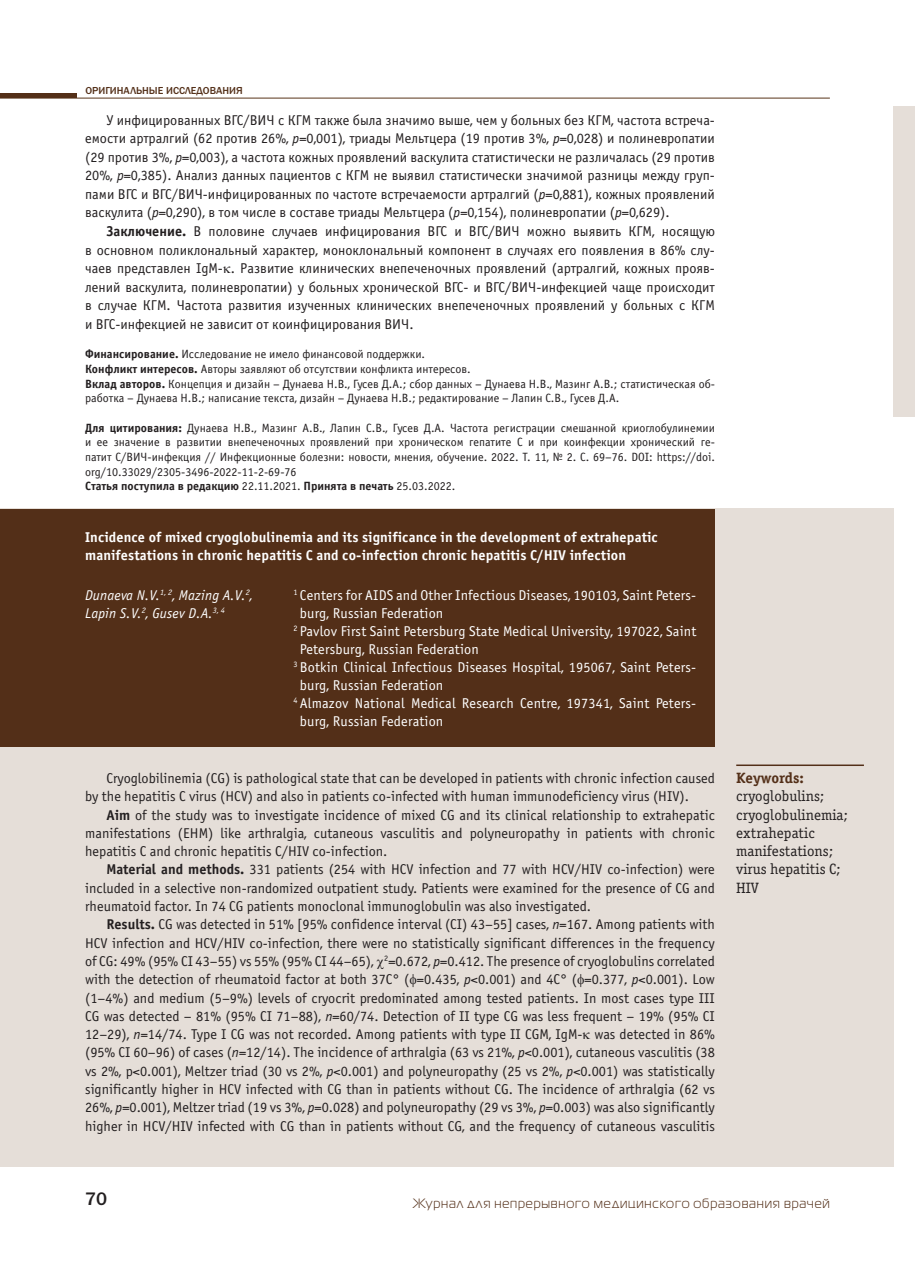
<style>
.page{position:relative;width:915px;height:1276px;background:#fff}
.page>*{position:absolute;margin:0;border:0;box-sizing:border-box;transform-origin:0 0}
.t1{font:500 18.75px "Franklin Gothic";color:#231f20}
.t2{font:15px/18.3px "Officina Serif C";color:#231f20}
.t3{font:15px "Officina Serif Bold C";letter-spacing:-.01em;color:#532f18}
.t4{font:14.25px/18.3px "Officina Sans C";color:#231f20;text-align:justify}
.t5{font:14.25px "Officina Sans C";letter-spacing:.01em;color:#fff}
.t6{font:700 14.25px/18px "Officina Sans C";letter-spacing:.01em;color:#fff}
.t7{font:italic 14.25px/18px "Officina Sans C";letter-spacing:.01em;color:#fff}
.t8{font:13.5px "Magistral C";letter-spacing:.065em;color:#532f18}
.t9{font:12px/14.7px "Officina Sans C";color:#231f20}
.t10{font:500 10.5px "Franklin Gothic";color:#532f18}
.s1{font-style:italic}
.s2{font-weight:700}
</style>
<div class="page">
<hr style="left:0;top:98px;width:829px;height:1px;background:#6b4b33">
<hr style="left:0;top:94px;width:77px;height:4px;background:#532f18">
<div style="left:0;top:509px;width:893px;height:658px;background:#e5ded8"></div>
<div style="left:0;top:509px;width:714px;height:237px;background:#532f18"></div>
<hr style="left:736px;top:764px;width:127px;height:2px;background:#532f18">
<div style="left:893px;top:106px;width:21px;height:311px;background:#e5ded8"></div>
<p class="t10" style="left:85px;top:86px;width:159px">ОРИГИНАЛЬНЫЕ ИССЛЕДОВАНИЯ</p>
<p class="t4" style="left:85px;top:112px;width:631px;text-indent:21px">У инфицированных ВГС/ВИЧ с КГМ также была значимо выше, чем у больных без КГМ, частота встреча&shy;емости артралгий (62 против 26%, <span class="s1">р</span>=0,001), триады Мельтцера (19 против 3%, <span class="s1">р</span>=0,028) и полиневропатии (29 против 3%, <span class="s1">р</span>=0,003), а частота кожных проявлений васкулита статистически не различалась (29 против 20%, <span class="s1">р</span>=0,385). Анализ данных пациентов с КГМ не выявил статистически значимой разницы между груп&shy;пами ВГС и ВГС/ВИЧ-инфицированных по частоте встречаемости артралгий (<span class="s1">р</span>=0,881), кожных проявлений васкулита (<span class="s1">р</span>=0,290), в том числе в составе триады Мельтцера (<span class="s1">р</span>=0,154), полиневропатии (<span class="s1">р</span>=0,629).</p>
<p class="t4" style="left:85px;top:223px;width:631px;text-indent:21px"><span class="s2">Заключение.</span> В половине случаев инфицирования ВГС и ВГС/ВИЧ можно выявить КГМ, носящую в основном поликлональный характер, моноклональный компонент в случаях его появления в 86% слу&shy;чаев представлен IgM- . Развитие клинических внепеченочных проявлений (артралгий, кожных прояв&shy;лений васкулита, полиневропатии) у больных хронической ВГС- и ВГС/ВИЧ-инфекцией чаще происходит в случае КГМ. Частота развития изученных клинических внепеченочных проявлений у больных с КГМ и ВГС-инфекцией не зависит от коинфицирования ВИЧ.</p>
<p class="t9" style="left:85px;top:348px;width:631px"><span class="s2">Финансирование.</span> Исследование не имело финансовой поддержки.<br><span class="s2">Конфликт интересов.</span> Авторы заявляют об отсутствии конфликта интересов.<br><span class="s2">Вклад авторов.</span> Концепция и дизайн – Дунаева Н.В., Гусев Д.А.; сбор данных – Дунаева Н.В., Мазинг А.В.; статистическая об&shy;работка – Дунаева Н.В.; написание текста, дизайн – Дунаева Н.В.; редактирование – Лапин С.В., Гусев Д.А.</p>
<p class="t9" style="left:85px;top:421px;width:631px"><span class="s2">Для цитирования:</span> Дунаева Н.В., Мазинг А.В., Лапин С.В., Гусев Д.А. Частота регистрации смешанной криоглобулинемии и ее значение в развитии внепеченочных проявлений при хроническом гепатите С и при коинфекции хронический ге&shy;патит С/ВИЧ-инфекция // Инфекционные болезни: новости, мнения, обучение. 2022. Т. 11, № 2. С. 69–76. DOI: https://doi. org/10.33029/2305-3496-2022-11-2-69-76<br><span class="s2">Статья поступила в редакцию</span> 22.11.2021. <span class="s2">Принята в печать</span> 25.03.2022.</p>
<p class="t6" style="left:85px;top:529px;width:574px">Incidence of mixed cryoglobulinemia and its significance in the development of extrahepatic manifestations in chronic hepatitis C and co-infection chronic hepatitis C/HIV infection</p>
<p class="t7" style="left:85px;top:587px;width:169px">Dunaeva N.V.<sup>1,</sup> <sup>2</sup>, Mazing A.V.<sup>2</sup>,<br>Lapin S.V.<sup>2</sup>, Gusev D.A.<sup>3,</sup> <sup>4</sup></p>
<p class="t5" style="left:293px;top:590px;width:404px"><sup>1</sup> Centers for AIDS and Other Infectious Diseases, 190103, Saint Peters-</p>
<p class="t5" style="left:300px;top:608px;width:145px">burg, Russian Federation</p>
<p class="t5" style="left:293px;top:626px;width:404px"><sup>2</sup> Pavlov First Saint Petersburg State Medical University, 197022, Saint</p>
<p class="t5" style="left:300px;top:644px;width:180px">Petersburg, Russian Federation</p>
<p class="t5" style="left:293px;top:662px;width:404px"><sup>3</sup> Botkin Clinical Infectious Diseases Hospital, 195067, Saint Peters-</p>
<p class="t5" style="left:300px;top:680px;width:145px">burg, Russian Federation</p>
<p class="t5" style="left:293px;top:698px;width:404px"><sup>4</sup> Almazov National Medical Research Centre, 197341, Saint Peters-</p>
<p class="t5" style="left:300px;top:716px;width:145px">burg, Russian Federation</p>
<p class="t4" style="left:85px;top:770px;width:631px;text-indent:21px">Cryoglobilinemia (CG) is pathological state that can be developed in patients with chronic infection caused by the hepatitis C virus (HCV) and also in patients co-infected with human immunodeficiency virus (HIV).</p>
<p class="t4" style="left:85px;top:807px;width:631px;text-indent:21px"><span class="s2">Aim</span> of the study was to investigate incidence of mixed CG and its clinical relationship to extrahepatic manifestations (EHM) like arthralgia, cutaneous vasculitis and polyneuropathy in patients with chronic hepatitis C and chronic hepatitis C/HIV co-infection.</p>
<p class="t4" style="left:85px;top:862px;width:631px;text-indent:21px"><span class="s2">Material and methods.</span> 331 patients (254 with HCV infection and 77 with HCV/HIV co-infection) were included in a selective non-randomized outpatient study. Patients were examined for the presence of CG and rheumatoid factor. In 74 CG patients monoclonal immunoglobulin was also investigated.</p>
<p class="t4" style="left:85px;top:916px;width:631px;text-indent:21px"><span class="s2">Results.</span> CG was detected in 51% [95% confidence interval (CI) 43–55] cases, <span class="s1">n</span>=167. Among patients with HCV infection and HCV/HIV co-infection, there were no statistically significant differences in the frequency of CG: 49% (95% CI 43–55) vs 55% (95% CI 44–65), <sup>2</sup>=0.672, <span class="s1">p</span>=0.412. The presence of cryoglobulins correlated with the detection of rheumatoid factor at both 37C° ( =0.435, <span class="s1">p</span>&lt;0.001) and 4C° ( =0.377, <span class="s1">p</span>&lt;0.001). Low (1–4%) and medium (5–9%) levels of cryocrit predominated among tested patients. In most cases type III CG was detected – 81% (95% CI 71–88), <span class="s1">n</span>=60/74. Detection of II type CG was less frequent – 19% (95% CI 12–29), <span class="s1">n</span>=14/74. Type I CG was not recorded. Among patients with type II CGM, IgM- was detected in 86% (95% CI 60–96) of cases (<span class="s1">n</span>=12/14). The incidence of arthralgia (63 vs 21%, <span class="s1">p</span>&lt;0.001), cutaneous vasculitis (38 vs 2%, p&lt;0.001), Meltzer triad (30 vs 2%, <span class="s1">p</span>&lt;0.001) and polyneuropathy (25 vs 2%, <span class="s1">p</span>&lt;0.001) was statistically significantly higher in HCV infected with CG than in patients without CG. The incidence of arthralgia (62 vs 26%, <span class="s1">p</span>=0.001), Meltzer triad (19 vs 3%, <span class="s1">p</span>=0.028) and polyneuropathy (29 vs 3%, <span class="s1">p</span>=0.003) was also significantly higher in HCV/HIV infected with CG than in patients without CG, and the frequency of cutaneous vasculitis</p>
<p class="t3" style="left:736px;top:772px;width:69px">Keywords:</p>
<p class="t2" style="left:736px;top:788px;width:113px">cryoglobulins; cryoglobulinemia; extrahepatic manifestations; virus hepatitis C;<br>HIV</p>
<h1 class="t1" style="left:85px;top:1192px;width:23px">70</h1>
<p class="t8" style="left:412px;top:1198px;width:418px">Журнал для непрерывного медицинского образования врачей</p>
</div>
